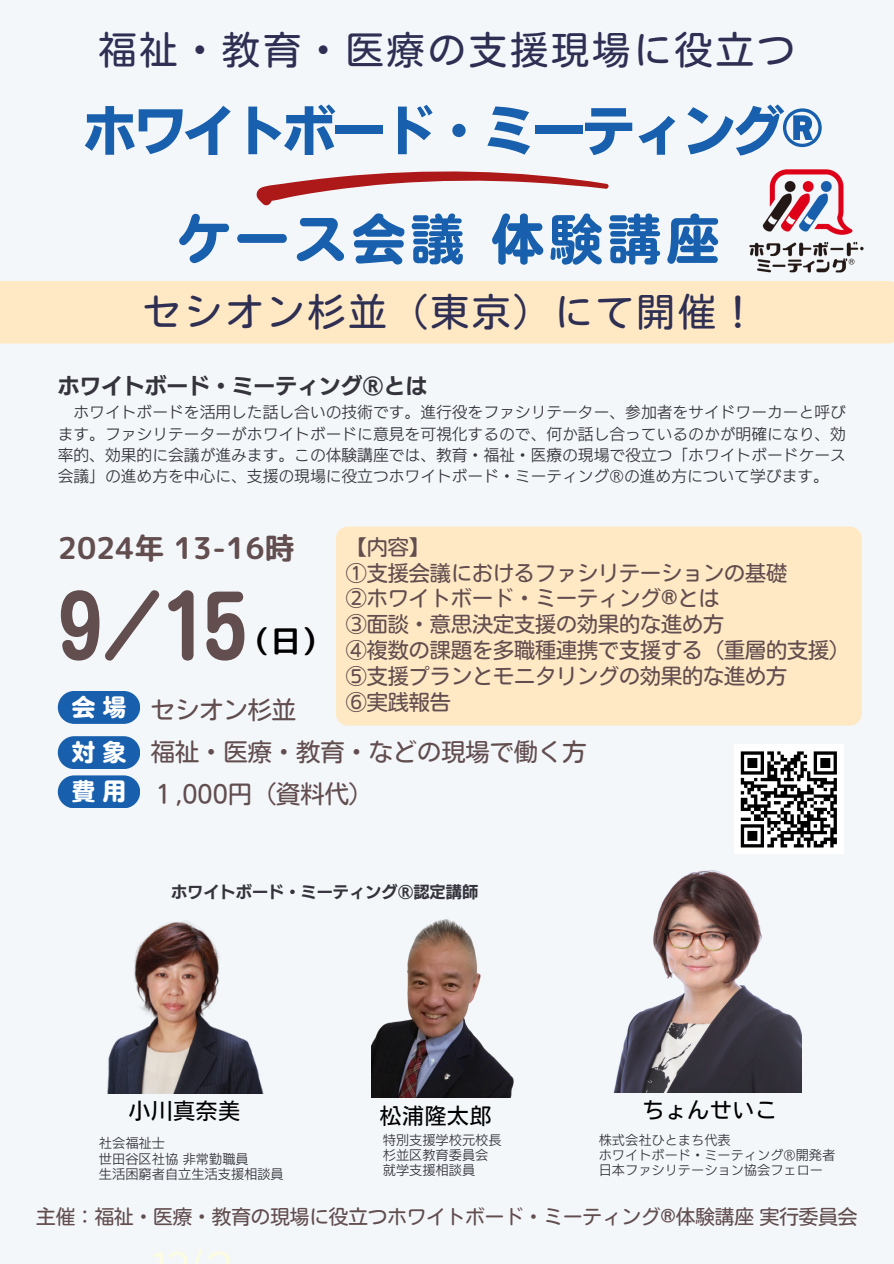
<style>
.page{position:relative;width:894px;height:1264px;background:#fff}
.page>*{position:absolute;margin:0;border:0;box-sizing:border-box;transform-origin:0 0}
.t1{font:89.7px "Motoya Maru Std W5";color:#624d4f}
.t2{font:53.25px "Nud Motoya Cedar Std W6";letter-spacing:-.065em;color:#1860ad}
.t3{font:53.25px "Nud Motoya Maru Std W6";letter-spacing:.095em;color:#1860ad}
.t4{font:37.5px "Nud Motoya Maru Std W3";letter-spacing:.095em;color:#2e2f53}
.t5{font:30px "rounded mplus 1 p bold";color:#624d4f}
.t6{font:30px "rounded mplus 1 p bold";color:#000}
.t7{font:24.15px "Nud Motoya Maru Std W3";color:#624d4f}
.t8{font:23.55px "Nud Motoya Maru Std W6";color:#fff}
.t9{font:21.75px "Canva UD Kakugo Large Pr 6 N B";color:#35333c}
.t10{font:21.6px "Nud Motoya Cedar Std W3";letter-spacing:.04em;color:#000}
.t11{font:21px "Nud Motoya Maru Std W3";color:#624d4f}
.t12{font:19.5px "Nud Motoya Maru Std W3";color:#624d4f}
.t13{font:16.2px "Canva UD Kakugo Large Pr 6 N B";color:#35333c}
.t14{font:15.75px/21.3px "Canva UD Kakugo Small Pr 6 N R";color:#35333c;text-align:justify}
.t15{font:13.2px "Canva UD Kakugo Small Pr 6 N R";color:#35333c}
</style>
<div class="page">
<div style="left:0;top:0;width:893px;height:1263px;background:#f3f7fa"></div>
<div style="left:336px;top:526px;width:525px;height:199px;background:#ffe9c5;border-radius:12px"></div>
<div style="left:58px;top:775px;width:82px;height:33px;background:#1860ad;border-radius:16px"></div>
<div style="left:58px;top:736px;width:82px;height:33px;background:#1860ad;border-radius:16px"></div>
<div style="left:58px;top:691px;width:82px;height:33px;background:#1860ad;border-radius:16px"></div>
<svg style="left:256px;top:171px;width:353px;height:35px"></svg>
<div style="left:0;top:281px;width:893px;height:62px;background:#ffe9c5"></div>
<img style="left:749px;top:169px;width:114px;height:104px">
<img style="left:371px;top:919px;width:143px;height:178px">
<img style="left:107px;top:920px;width:156px;height:173px">
<img style="left:613px;top:870px;width:188px;height:222px">
<div style="left:734px;top:744px;width:109px;height:110px;background:#fff"></div>
<svg style="left:740px;top:751px;width:97px;height:97px"></svg>
<p class="t4" style="left:99px;top:31px;width:697px">福祉・教育・医療の支援現場に役立つ</p>
<h6 class="t2" style="left:83px;top:104px;width:719px">ホワイトボード・ミーティング®︎</h6>
<p class="t3" style="left:177px;top:212px;width:544px">ケース会議体験講座</p>
<p class="t4" style="left:143px;top:293px;width:615px">セシオン杉並（東京）にて開催！</p>
<h6 class="t9" style="left:58px;top:375px;width:371px">ホワイトボード・ミーティング®︎とは</h6>
<p class="t14" style="left:58px;top:401px;width:789px;text-indent:16px">ホワイトボードを活用した話し合いの技術です。進行役をファシリテーター、参加者をサイドワーカーと呼びます。ファシリテーターがホワイトボードに意見を可視化するので、何か話し合っているのかが明確になり、効率的、効果的に会議が進みます。この体験講座では、教育・福祉・医療の現場で役立つ「ホワイトボードケース会議」の進め方を中心に、支援の現場に役立つホワイトボード・ミーティング®︎の進め方について学びます。</p>
<p class="t5" style="left:58px;top:526px;width:238px">2024年 13-16時</p>
<p class="t11" style="left:346px;top:536px;width:85px">【内容】</p>
<p class="t11" style="left:346px;top:562px;width:442px">①支援会議におけるファシリテーションの基礎</p>
<p class="t11" style="left:346px;top:588px;width:375px">②ホワイトボード・ミーティング®︎とは</p>
<p class="t11" style="left:346px;top:614px;width:378px">③面談・意思決定支援の効果的な進め方</p>
<p class="t11" style="left:346px;top:639px;width:505px">④複数の課題を多職種連携で支援する（重層的支援）</p>
<p class="t11" style="left:346px;top:665px;width:441px">⑤支援プランとモニタリングの効果的な進め方</p>
<p class="t11" style="left:346px;top:691px;width:106px">⑥実践報告</p>
<p class="t1" style="left:58px;top:580px;width:191px">9/15</p>
<p class="t6" style="left:240px;top:620px;width:91px">（日）</p>
<h2 class="t8" style="left:72px;top:695px;width:56px">会場</h2>
<p class="t7" style="left:151px;top:698px;width:147px">セシオン杉並</p>
<p class="t7" style="left:151px;top:739px;width:436px">福祉・医療・教育・などの現場で働く方</p>
<p class="t7" style="left:151px;top:781px;width:224px">１,000円（資料代）</p>
<p class="t8" style="left:72px;top:740px;width:56px">対象</p>
<h2 class="t8" style="left:72px;top:779px;width:54px">費用</h2>
<p class="t13" style="left:171px;top:884px;width:308px">ホワイトボード・ミーティング®︎認定講師</p>
<p class="t10" style="left:129px;top:1100px;width:113px">小川真奈美</p>
<p class="t15" style="left:99px;top:1136px;width:66px">社会福祉士</p>
<p class="t15" style="left:99px;top:1151px;width:151px">世田谷区社協非常勤職員</p>
<p class="t15" style="left:99px;top:1167px;width:186px">生活困窮者自立生活支援相談員</p>
<p class="t10" style="left:380px;top:1104px;width:113px">松浦隆太郎</p>
<p class="t15" style="left:382px;top:1132px;width:119px">特別支援学校元校長</p>
<h5 class="t15" style="left:382px;top:1148px;width:107px">杉並区教育委員会</h5>
<h1 class="t15" style="left:382px;top:1163px;width:94px">就学支援相談員</h1>
<h5 class="t10" style="left:642px;top:1098px;width:135px">ちょんせいこ</h5>
<h6 class="t15" style="left:598px;top:1132px;width:133px">株式会社ひとまち代表</h6>
<p class="t15" style="left:598px;top:1148px;width:238px">ホワイトボード・ミーティング®︎開発者</p>
<p class="t15" style="left:598px;top:1163px;width:226px">日本ファシリテーション協会フェロー</p>
<p class="t12" style="left:36px;top:1206px;width:822px">主催：福祉・医療・教育の現場に役立つホワイトボード・ミーティング®︎体験講座実行委員会</p>
</div>
